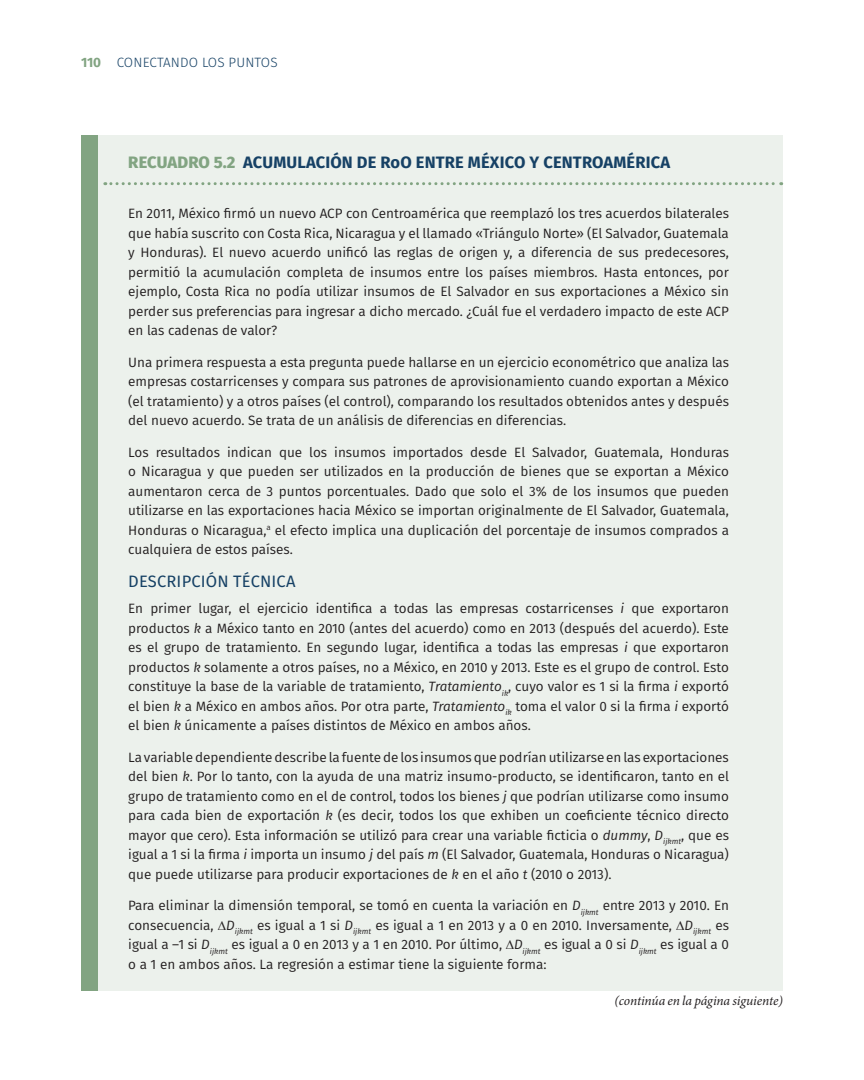
<style>
.page{position:relative;width:864px;height:1080px;background:#fff}
.page>*{position:absolute;margin:0;border:0;box-sizing:border-box;transform-origin:0 0}
.t1{font:700 16.5px "Fira Sans";letter-spacing:.01em;color:#164165}
.t2{font:16.5px "Fira Sans";letter-spacing:.01em;color:#164165}
.t3{font:13.5px/19.5px "Fira Sans";color:#231f20;text-align:justify}
.t4{font:italic 13.5px "Minion Pro";letter-spacing:-.01em;color:#231f20}
.t5{font:300 13.5px "Fira Sans";letter-spacing:.01em;color:#164165}
.s1{font-weight:700;color:#82a482}
.s2{font-weight:800;color:#82a482}
.s3{font-style:italic}
</style>
<div class="page">
<div style="left:98px;top:135px;width:685px;height:855px;background:#ecf1ec"></div>
<svg style="left:105px;top:182px;width:677px;height:3px"></svg>
<div style="left:82px;top:135px;width:16px;height:855px;background:#82a482"></div>
<p class="t5" style="left:81px;top:52px;width:198px"><span class="s1">110</span> CONECTANDO LOS PUNTOS</p>
<p class="t1" style="left:128px;top:149px;width:543px"><span class="s2">RECUADRO 5.2</span> ACUMULACIÓN DE RoO ENTRE MÉXI CO Y CENTROAMÉRICA</p>
<p class="t3" style="left:128px;top:203px;width:602px">En 2011, México firmó un nuevo ACP con Centroamérica que reemplazó los tres acuerdos bilaterales que había suscrito con Costa Rica, Nicaragua y el llamado «Triángulo Norte» (El Salvador, Guatemala y Honduras). El nuevo acuerdo unificó las reglas de origen y, a diferencia de sus predecesores, permitió la acumulación completa de insumos entre los países miembros. Hasta entonces, por ejemplo, Costa Rica no podía utilizar insumos de El Salvador en sus exportaciones a México sin perder sus preferencias para ingresar a dicho mercado. ¿Cuál fue el verdadero impacto de este ACP en las cadenas de valor?</p>
<p class="t3" style="left:128px;top:352px;width:602px">Una primera respuesta a esta pregunta puede hallarse en un ejercicio econométrico que analiza las empresas costarricenses y compara sus patrones de aprovisionamiento cuando exportan a México (el tratamiento) y a otros países (el control), comparando los resultados obtenidos antes y después del nuevo acuerdo. Se trata de un análisis de diferencias en diferencias.</p>
<p class="t3" style="left:128px;top:442px;width:602px">Los resultados indican que los insumos importados desde El Salvador, Guatemala, Honduras o Nicaragua y que pueden ser utilizados en la producción de bienes que se exportan a México aumentaron cerca de 3 puntos porcentuales. Dado que solo el 3% de los insumos que pueden utilizarse en las exportaciones hacia México se importan originalmente de El Salvador, Guatemala, Honduras o Nicaragua,<sup>a</sup> el efecto implica una duplicación del porcentaje de insumos comprados a cualquiera de estos países.</p>
<p class="t2" style="left:128px;top:569px;width:169px">DESCRIPCIÓN TÉCNICA</p>
<p class="t3" style="left:128px;top:599px;width:602px">En primer lugar, el ejercicio identifica a todas las empresas costarricenses <span class="s3">i</span> que exportaron productos <span class="s3">k</span> a México tanto en 2010 (antes del acuerdo) como en 2013 (después del acuerdo). Este es el grupo de tratamiento. En segundo lugar, identifica a todas las empresas <span class="s3">i</span> que exportaron productos <span class="s3">k</span> solamente a otros países, no a México, en 2010 y 2013. Este es el grupo de control. Esto constituye la base de la variable de tratamiento, <span class="s3">Tratamiento</span><sub>ik</sub>, cuyo valor es 1 si la firma <span class="s3">i</span> exportó el bien <span class="s3">k</span> a México en ambos años. Por otra parte, <span class="s3">Tratamiento</span><sub>ik</sub> toma el valor 0 si la firma <span class="s3">i</span> exportó el bien <span class="s3">k</span> únicamente a países distintos de México en ambos años.</p>
<p class="t3" style="left:128px;top:747px;width:602px">La variable dependiente describe la fuente de los insumos que podrían utilizarse en las exportaciones del bien <span class="s3">k</span>. Por lo tanto, con la ayuda de una matriz insumo-producto, se identificaron, tanto en el grupo de tratamiento como en el de control, todos los bienes <span class="s3">j</span> que podrían utilizarse como insumo para cada bien de exportación <span class="s3">k</span> (es decir, todos los que exhiben un coeficiente técnico directo mayor que cero). Esta información se utilizó para crear una variable ficticia o <span class="s3">dummy</span>, <span class="s3">D</span><sub>ijkmt</sub>, que es igual a 1 si la firma <span class="s3">i</span> importa un insumo <span class="s3">j</span> del país <span class="s3">m</span> (El Salvador, Guatemala, Honduras o Nicaragua) que puede utilizarse para producir exportaciones de <span class="s3">k</span> en el año <span class="s3">t</span> (2010 o 2013).</p>
<p class="t3" style="left:128px;top:896px;width:602px">Para eliminar la dimensión temporal, se tomó en cuenta la variación en <span class="s3">D</span><sub>ijkmt</sub> entre 2013 y 2010. En consecuencia, <span class="s3">D</span><sub>ijkmt</sub> es igual a 1 si <span class="s3">D</span><sub>ijkmt</sub> es igual a 1 en 2013 y a 0 en 2010. Inversamente, <span class="s3">D</span><sub>ijkmt</sub> es igual a –1 si <span class="s3">D</span><sub>ijkmt</sub> es igual a 0 en 2013 y a 1 en 2010. Por último, <span class="s3">D</span><sub>ijkmt</sub> es igual a 0 si <span class="s3">D</span><sub>ijkmt</sub> es igual a 0 o a 1 en ambos años. La regresión a estimar tiene la siguiente forma:</p>
<p class="t4" style="left:614px;top:992px;width:170px">(continúa en la página siguiente)</p>
</div>
